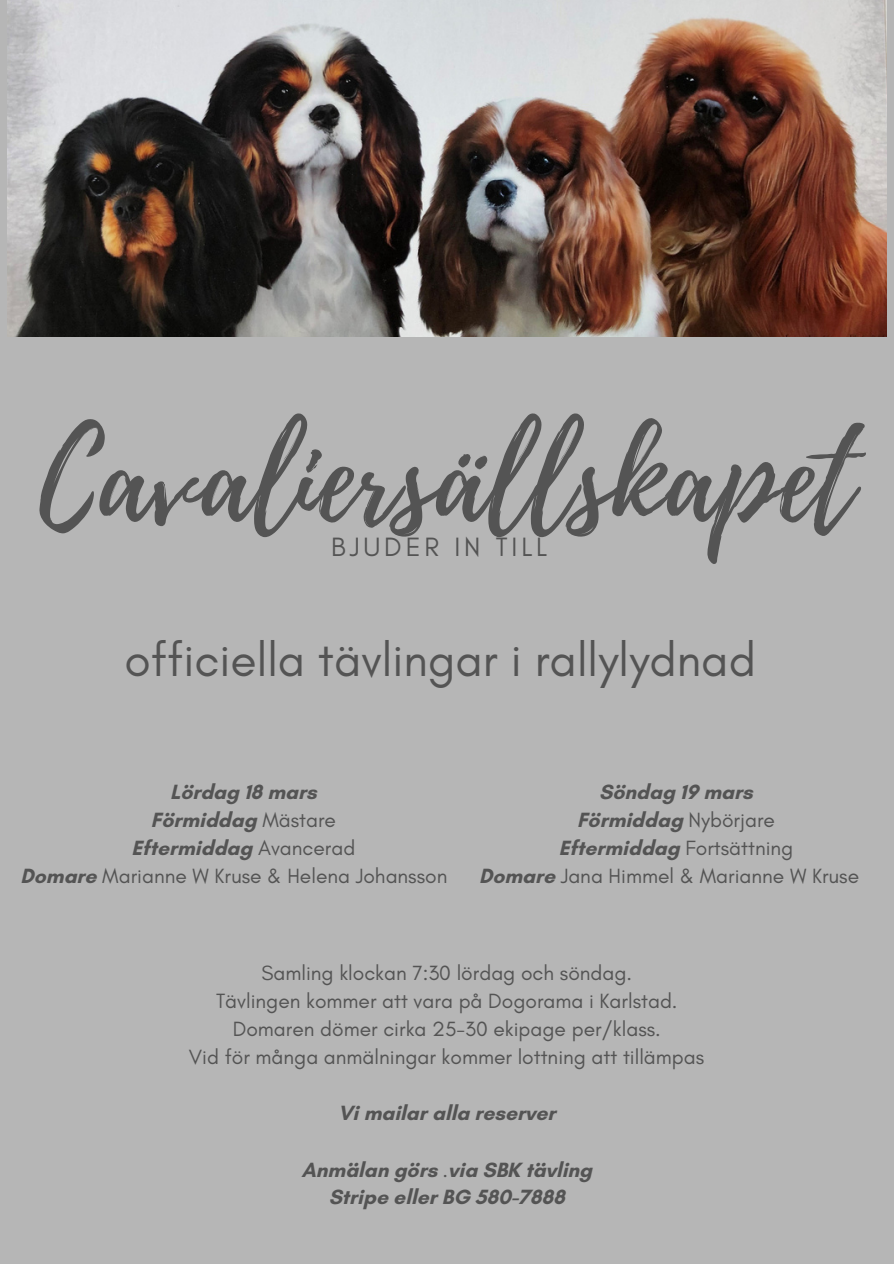
<style>
.page{position:relative;width:894px;height:1264px;background:#fff}
.page>*{position:absolute;margin:0;border:0;box-sizing:border-box;transform-origin:0 0}
.t1{font:120px "Playlist Script";color:#545454}
.t2{font:48px "Glacial Indifference";color:#545454}
.t3{font:27px "Glacial Indifference";letter-spacing:.145em;color:#545454}
.t4{font:21px/28.2px "Glacial Indifference";color:#545454;text-align:center}
.t5{font:700 21px/27px "Glacial Indifference";color:#545454;text-align:center}
.s1{font-weight:400}
.s2{font-weight:700}
</style>
<div class="page">
<div style="left:0;top:0;width:893px;height:1263px;background:#b6b6b6"></div>
<img style="left:7px;top:0;width:878px;height:336px">
<h1 class="t1" style="left:40px;top:393px;width:815px">Cavaliersällskapet</h1>
<p class="t3" style="left:331px;top:530px;width:217px">BJUDER IN TILL</p>
<h2 class="t2" style="left:124px;top:630px;width:633px">officiella tävlingar i rallylydnad</h2>
<p class="t5" style="left:170px;top:778px;width:148px">Lördag 18 mars</p>
<p class="t5" style="left:151px;top:806px;width:187px">Förmiddag <span class="s1">Mästare</span></p>
<p class="t5" style="left:131px;top:834px;width:225px">Eftermiddag <span class="s1">Avancerad</span></p>
<p class="t4" style="left:21px;top:862px;width:428px"><span class="s2">Domare</span> Marianne W Kruse &amp; Helena Johansson</p>
<p class="t5" style="left:599px;top:778px;width:155px">Söndag 19 mars</p>
<p class="t5" style="left:577px;top:806px;width:199px">Förmiddag <span class="s1">Nybörjare</span></p>
<p class="t4" style="left:558px;top:833px;width:236px"><span class="s2">Eftermiddag</span> Fortsättning</p>
<p class="t4" style="left:479px;top:862px;width:381px"><span class="s2">Domare</span> Jana Himmel &amp; Marianne W Kruse</p>
<p class="t4" style="left:189px;top:958px;width:516px">Samling klockan 7:30 lördag och söndag.<br>Tävlingen kommer att vara på Dogorama i Karlstad.<br>Domaren dömer cirka 25-30 ekipage per/klass.<br>Vid för många anmälningar kommer lottning att tillämpas</p>
<p class="t5" style="left:338px;top:1099px;width:219px">Vi mailar alla reserver</p>
<p class="t5" style="left:301px;top:1155px;width:292px">Anmälan görs <span class="s1">.</span>via SBK tävling<br>Stripe eller BG 580-7888</p>
</div>
